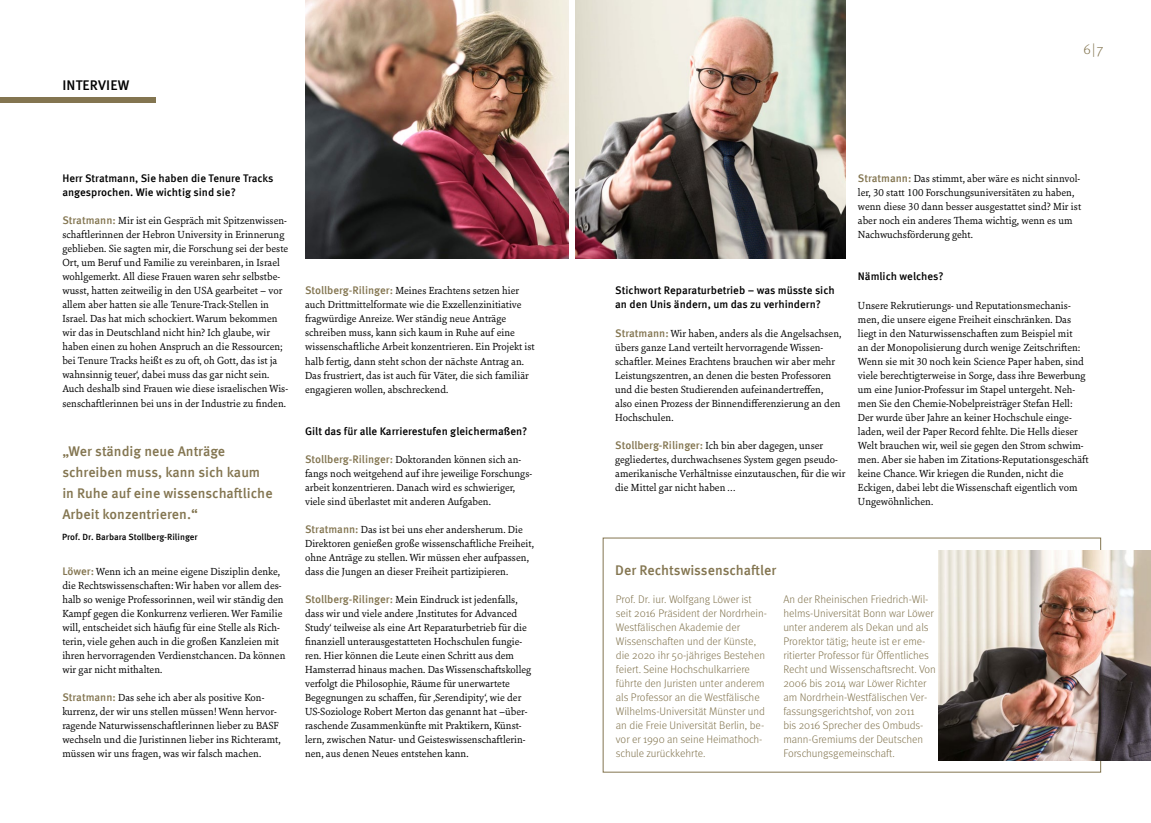
<style>
.page{position:relative;width:1151px;height:823px;background:#fff}
.page>*{position:absolute;margin:0;border:0;box-sizing:border-box;transform-origin:0 0}
.t1{font:500 14px/21px "Meta OT";color:#837550}
.t2{font:500 14px "Meta OT";letter-spacing:.01em;color:#000}
.t3{font:300 14px "Meta";color:#837550}
.t4{font:11px/14px "Sina Nova";color:#000}
.t5{font:300 11px/14px "Meta";color:#837550}
.t6{font:500 11px/14px "Meta OT";color:#000}
.t7{font:500 9px "Meta OT";color:#000}
.s1{font-family:"Meta OT";font-weight:500;color:#837550}
</style>
<div class="page">
<img style="left:575px;top:0;width:271px;height:258px">
<img style="left:305px;top:0;width:263px;height:258px">
<img style="left:938px;top:550px;width:213px;height:210px">
<div style="left:0;top:97px;width:155px;height:6px;background:#837550"></div>
<p class="t2" style="left:62px;top:77px;width:68px">INTERVIEW</p>
<p class="t6" style="left:62px;top:171px;width:213px">Herr Stratmann, Sie haben die Tenure Tracks angesprochen. Wie wichtig sind sie?</p>
<p class="t4" style="left:62px;top:213px;width:227px"><span class="s1">Stratmann:</span> Mir ist ein Gespräch mit Spitzenwissen&shy;schaftlerinnen der Hebron University in Erinnerung geblieben. Sie sagten mir, die Forschung sei der beste Ort, um Beruf und Familie zu vereinbaren, in Israel wohlgemerkt. All diese Frauen waren sehr selbstbe&shy;wusst, hatten zeitweilig in den USA gearbeitet – vor allem aber hatten sie alle Tenure-Track-Stellen in Israel. Das hat mich schockiert. Warum bekommen wir das in Deutschland nicht hin? Ich glaube, wir haben einen zu hohen Anspruch an die Ressourcen; bei Tenure Tracks heißt es zu oft‚ oh Gott, das ist ja wahnsinnig teuer‘, dabei muss das gar nicht sein.<br>Auch deshalb sind Frauen wie diese israelischen Wis&shy;senschaftlerinnen bei uns in der Industrie zu finden.</p>
<p class="t1" style="left:62px;top:440px;width:212px">„Wer ständig neue Anträge schreiben muss, kann sich kaum in Ruhe auf eine wissenschaftliche<br>Arbeit konzentrieren.“</p>
<p class="t7" style="left:62px;top:530px;width:137px">Prof. Dr. Barbara Stollberg-Rilinger</p>
<p class="t4" style="left:62px;top:563px;width:225px"><span class="s1">Löwer:</span> Wenn ich an meine eigene Disziplin denke, die Rechtswissenschaften: Wir haben vor allem des&shy;halb so wenige Professorinnen, weil wir ständig den Kampf gegen die Konkurrenz verlieren. Wer Familie will, entscheidet sich häufig für eine Stelle als Rich&shy;terin, viele gehen auch in die großen Kanzleien mit ihren hervorragenden Verdienstchancen. Da können wir gar nicht mithalten.</p>
<p class="t4" style="left:62px;top:689px;width:220px"><span class="s1">Stratmann:</span> Das sehe ich aber als positive Kon&shy;kurrenz, der wir uns stellen müssen! Wenn hervor&shy;ragende Naturwissenschaftlerinnen lieber zu BASF wechseln und die Juristinnen lieber ins Richteramt, müssen wir uns fragen, was wir falsch machen.</p>
<p class="t4" style="left:305px;top:283px;width:231px"><span class="s1">Stollberg-Rilinger:</span> Meines Erachtens setzen hier auch Drittmittelformate wie die Exzellenzinitiative fragwürdige Anreize. Wer ständig neue Anträge schreiben muss, kann sich kaum in Ruhe auf eine wissenschaftliche Arbeit konzentrieren. Ein Projekt ist halb fertig, dann steht schon der nächste Antrag an.<br>Das frustriert, das ist auch für Väter, die sich familiär engagieren wollen, abschreckend.</p>
<p class="t6" style="left:305px;top:423px;width:224px">Gilt das für alle Karrierestufen gleichermaßen?</p>
<p class="t4" style="left:305px;top:451px;width:229px"><span class="s1">Stollberg-Rilinger:</span> Doktoranden können sich an&shy;fangs noch weitgehend auf ihre jeweilige Forschungs&shy;arbeit konzentrieren. Danach wird es schwieriger, viele sind überlastet mit anderen Aufgaben.</p>
<p class="t4" style="left:305px;top:521px;width:230px"><span class="s1">Stratmann:</span> Das ist bei uns eher andersherum. Die Direktoren genießen große wissenschaftliche Freiheit, ohne Anträge zu stellen. Wir müssen eher aufpassen, dass die Jungen an dieser Freiheit partizipieren.</p>
<p class="t4" style="left:305px;top:591px;width:228px"><span class="s1">Stollberg-Rilinger:</span> Mein Eindruck ist jedenfalls, dass wir und viele andere ‚Institutes for Advanced Study‘ teilweise als eine Art Reparaturbetrieb für die finanziell unterausgestatteten Hochschulen fungie&shy;ren. Hier können die Leute einen Schritt aus dem Hamsterrad hinaus machen. Das Wissenschaftskolleg verfolgt die Philosophie, Räume für unerwartete Begegnungen zu schaffen, für ‚Serendipity‘, wie der US-Soziologe Robert Merton das genannt hat –über&shy;raschende Zusammenkünfte mit Praktikern, Künst&shy;lern, zwischen Natur- und Geisteswissenschaftlerin&shy;nen, aus denen Neues entstehen kann.</p>
<p class="t3" style="left:1083px;top:41px;width:21px">6|7</p>
<p class="t6" style="left:615px;top:283px;width:221px">Stichwort Reparaturbetrieb – was müsste sich an den Unis ändern, um das zu verhindern?</p>
<p class="t4" style="left:615px;top:325px;width:228px"><span class="s1">Stratmann:</span> Wir haben, anders als die Angelsachsen, übers ganze Land verteilt hervorragende Wissen&shy;schaftler. Meines Erachtens brauchen wir aber mehr Leistungszentren, an denen die besten Professoren und die besten Studierenden aufeinandertreffen, also einen Prozess der Binnendifferenzierung an den Hochschulen.</p>
<p class="t4" style="left:615px;top:437px;width:232px"><span class="s1">Stollberg-Rilinger:</span> Ich bin aber dagegen, unser gegliedertes, durchwachsenes System gegen pseudo&shy;amerikanische Verhältnisse einzutauschen, für die wir die Mittel gar nicht haben …</p>
<p class="t4" style="left:858px;top:171px;width:225px"><span class="s1">Stratmann:</span> Das stimmt, aber wäre es nicht sinnvol&shy;ler, 30 statt 100 Forschungsuniversitäten zu haben, wenn diese 30 dann besser ausgestattet sind? Mir ist aber noch ein anderes Thema wichtig, wenn es um Nachwuchsförderung geht.</p>
<p class="t6" style="left:858px;top:269px;width:87px">Nämlich welches?</p>
<p class="t4" style="left:858px;top:297px;width:232px">Unsere Rekrutierungs- und Reputationsmechanis&shy;men, die unsere eigene Freiheit einschränken. Das liegt in den Naturwissenschaften zum Beispiel mit<br>an der Monopolisierung durch wenige Zeitschriften:<br>Wenn sie mit 30 noch kein Science Paper haben, sind viele berechtigterweise in Sorge, dass ihre Bewerbung um eine Junior-Professur im Stapel untergeht. Neh&shy;men Sie den Chemie-Nobelpreisträger Stefan Hell:<br>Der wurde über Jahre an keiner Hochschule einge&shy;laden, weil der Paper Record fehlte. Die Hells dieser Welt brauchen wir, weil sie gegen den Strom schwim&shy;men. Aber sie haben im Zitations-Reputationsgeschäft keine Chance. Wir kriegen die Runden, nicht die Eckigen, dabei lebt die Wissenschaft eigentlich vom Ungewöhnlichen.</p>
<p class="t1" style="left:615px;top:559px;width:163px">Der Rechtswissenschaftler</p>
<p class="t5" style="left:616px;top:591px;width:153px">Prof. Dr. iur. Wolfgang Löwer ist seit 2016 Präsident der Nordrhein-<br>Westfälischen Akademie der<br>Wissenschaften und der Künste, die 2020 ihr 50-jähriges Bestehen feiert. Seine Hochschulkarriere führte den Juristen unter anderem als Professor an die Westfälische<br>Wilhelms-Universität Münster und an die Freie Universität Berlin, be&shy;vor er 1990 an seine Heimathoch&shy;schule zurückkehrte.</p>
<p class="t5" style="left:783px;top:591px;width:154px">An der Rheinischen Friedrich-Wil&shy;helms-Universität Bonn war Löwer unter anderem als Dekan und als<br>Prorektor tätig; heute ist er eme&shy;ritierter Professor für Öffentliches<br>Recht und Wissenschaftsrecht. Von<br>2006 bis 2014 war Löwer Richter am Nordrhein-Westfälischen Ver&shy;fassungsgerichtshof, von 2011<br>bis 2016 Sprecher des Ombuds&shy;mann-Gremiums der Deutschen<br>Forschungsgemeinschaft.</p>
</div>
